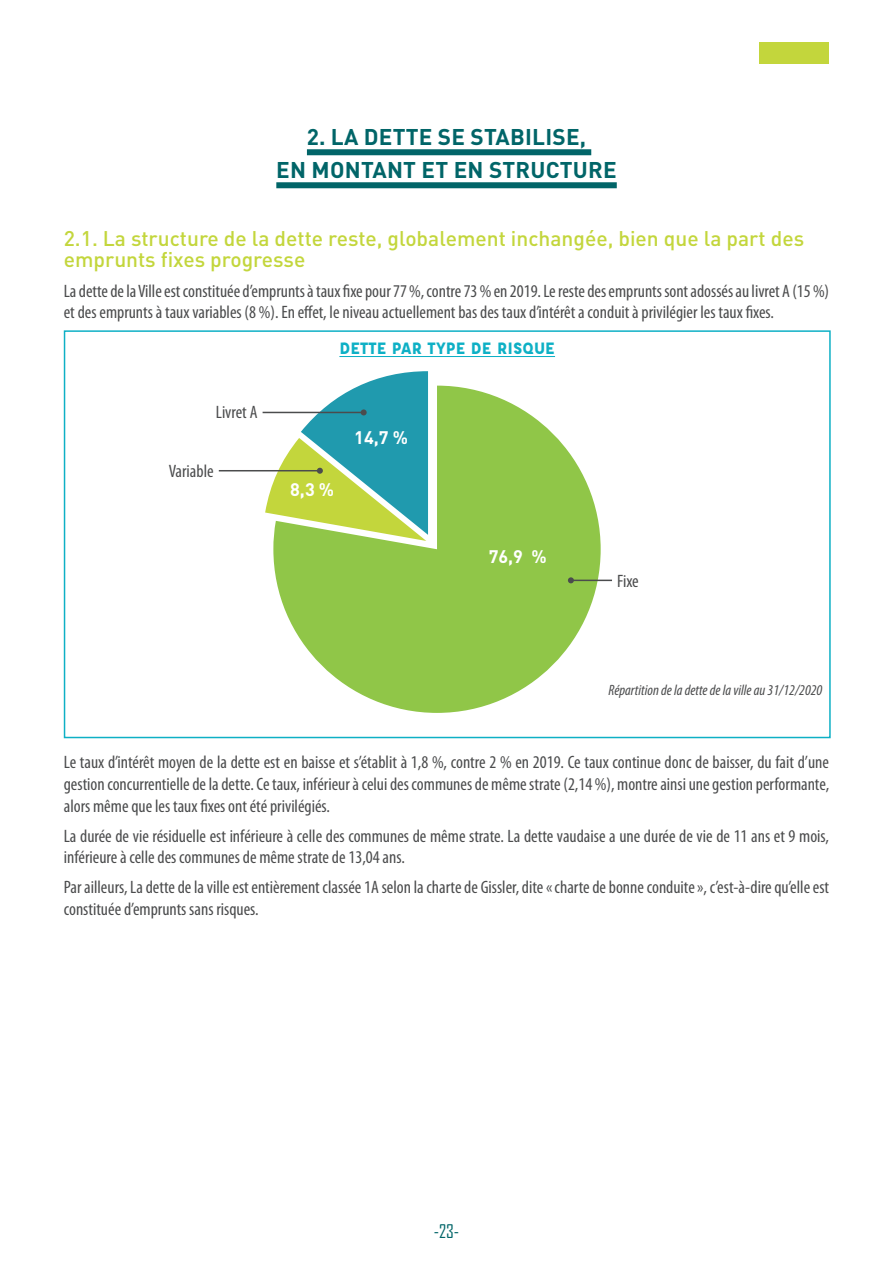
<style>
.page{position:relative;width:893px;height:1263px;background:#fff}
.page>*{position:absolute;margin:0;border:0;box-sizing:border-box;transform-origin:0 0}
.t1{font:700 22.5px/33px "DIN Pro";letter-spacing:.01em;color:#016568;text-align:center}
.t2{font:500 21px/21px "DIN Pro";color:#c3d63c}
.t3{font:condensed 18px/21.6px "Myriad Pro";color:#4b4c4d}
.t4{font:700 18px "Affogato";color:#0eb0c5}
.t5{font:700 18px "DIN Pro";color:#fff}
.t6{font:18px "Agency FB";color:#016568}
.t7{font:italic condensed 15px "Myriad Pro";color:#4b4c4d}
</style>
<div class="page">
<div style="left:759px;top:43px;width:70px;height:21px;background:#c3d63c"></div>
<div style="left:307px;top:149px;width:284px;height:6px;background:#016568"></div>
<div style="left:276px;top:182px;width:341px;height:6px;background:#016568"></div>
<div style="left:64px;top:330px;width:767px;height:408px;background:#fff;border:2px solid #0eb0c5"></div>
<svg style="left:273px;top:386px;width:328px;height:327px;fill:#90c648"></svg>
<hr style="left:339px;top:356px;width:216px;height:1px;background:#0eb0c5">
<hr style="left:219px;top:470px;width:101px;height:1px;background:#4b4c4d">
<hr style="left:263px;top:412px;width:101px;height:1px;background:#4b4c4d">
<svg style="left:265px;top:371px;width:163px;height:170px"></svg>
<hr style="left:571px;top:580px;width:41px;height:1px;background:#4b4c4d">
<svg style="left:568px;top:577px;width:6px;height:6px"></svg>
<p class="t1" style="left:276px;top:117px;width:342px">2. LA DETTE SE STABILISE,<br>EN MONTANT ET EN STRUCTURE</p>
<p class="t2" style="left:64px;top:225px;width:742px">2.1. La structure de la dette reste, globalement inchangée, bien que la part des emprunts fixes progresse</p>
<p class="t3" style="left:64px;top:280px;width:767px">La dette de la Ville est constituée d’emprunts à taux fixe pour 77%, contre 73% en 2019. Le reste des emprunts sont adossés au livret A (15%) et des emprunts à taux variables (8 %). En effet, le niveau actuellement bas des taux d’intérêt a conduit à privilégier les taux fixes.</p>
<p class="t3" style="left:216px;top:402px;width:43px">Livret A</p>
<p class="t3" style="left:169px;top:460px;width:46px">Variable</p>
<p class="t4" style="left:339px;top:337px;width:217px">DETTE PAR TYPE DE RISQUE</p>
<p class="t5" style="left:290px;top:475px;width:46px">8,3 %</p>
<p class="t5" style="left:354px;top:423px;width:55px">14,7 %</p>
<p class="t5" style="left:489px;top:542px;width:59px">76,9 %</p>
<p class="t3" style="left:617px;top:571px;width:23px">Fixe</p>
<p class="t7" style="left:608px;top:682px;width:215px">Répartition de la dette de la ville au 31/12/2020</p>
<p class="t3" style="left:64px;top:752px;width:767px;text-align:justify">Le taux d’intérêt moyen de la dette est en baisse et s’établit à 1,8 %, contre 2 % en 2019. Ce taux continue donc de baisser, du fait d’une gestion concurrentielle de la dette. Ce taux, inférieur à celui des communes de même strate (2,14%), montre ainsi une gestion performante, alors même que les taux fixes ont été privilégiés.</p>
<p class="t3" style="left:64px;top:825px;width:767px">La durée de vie résiduelle est inférieure à celle des communes de même strate. La dette vaudaise a une durée de vie de 11 ans et 9 mois, inférieure à celle des communes de même strate de 13,04 ans.</p>
<p class="t3" style="left:64px;top:877px;width:767px">Par ailleurs, La dette de la ville est entièrement classée 1A selon la charte de Gissler, dite «charte de bonne conduite», c’est-à-dire qu’elle est constituée d’emprunts sans risques.</p>
<p class="t6" style="left:434px;top:1220px;width:27px">-23-</p>
</div>
